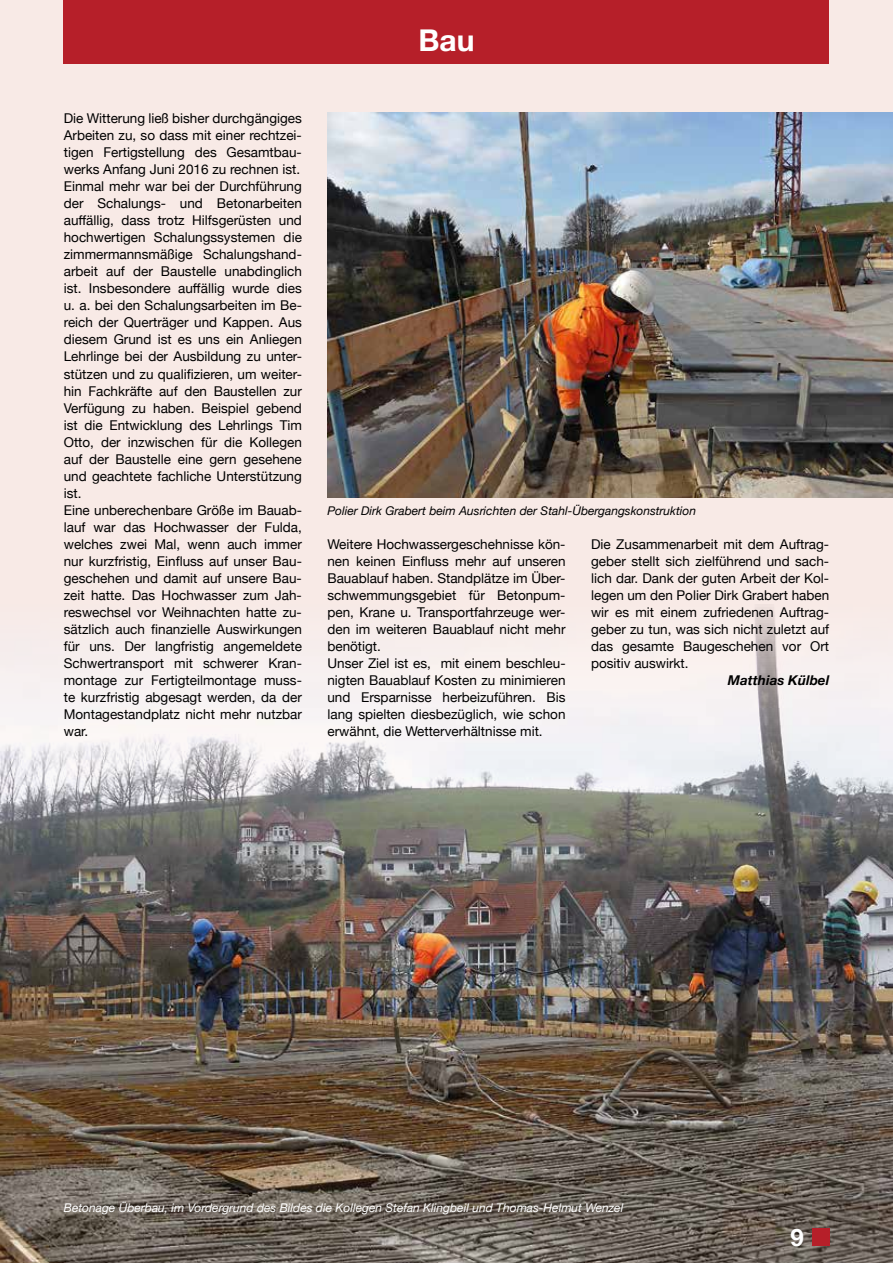
<style>
.page{position:relative;width:893px;height:1263px;background:#f8eae6}
.page>*{position:absolute;margin:0;border:0;box-sizing:border-box;transform-origin:0 0}
.t1{font:700 30px "Helvetica Neue";color:#fff}
.t2{font:700 24px "Helvetica Neue";color:#fff}
.t3{font:13.5px/17px "Helvetica Neue";color:#000}
.t4{font:italic 700 13.5px "Helvetica Neue";color:#000}
.t5{font:italic 12px "Helvetica Neue";color:#fff}
.t6{font:italic 12px "Helvetica Neue";color:#000}
</style>
<div class="page">
<img style="left:0;top:607px;width:893px;height:656px">
<img style="left:0;top:689px;width:1px;height:353px">
<div style="left:64px;top:0;width:765px;height:64px;background:#b61f29"></div>
<div style="left:812px;top:1229px;width:17px;height:17px;background:#b61f29"></div>
<img style="left:327px;top:113px;width:566px;height:384px">
<p class="t3" style="left:64px;top:111px;width:240px">Die Witterung ließ bisher durchgängiges Arbeiten zu, so dass mit einer rechtzei&shy;tigen Fertigstellung des Gesamtbau&shy;werks Anfang Juni 2016 zu rechnen ist.<br>Einmal mehr war bei der Durchführung der Schalungs- und Betonarbeiten auffällig, dass trotz Hilfsgerüsten und hochwertigen Schalungssystemen die zimmermannsmäßige Schalungshand&shy;arbeit auf der Baustelle unabdinglich ist. Insbesondere auffällig wurde dies u. a. bei den Schalungsarbeiten im Be&shy;reich der Querträger und Kappen. Aus diesem Grund ist es uns ein Anliegen Lehrlinge bei der Ausbildung zu unter&shy;stützen und zu qualifizieren, um weiter&shy;hin Fachkräfte auf den Baustellen zur Verfügung zu haben. Beispiel gebend ist die Entwicklung des Lehrlings Tim Otto, der inzwischen für die Kollegen auf der Baustelle eine gern gesehene und geachtete fachliche Unterstützung ist.<br>Eine unberechenbare Größe im Bauab&shy;lauf war das Hochwasser der Fulda, welches zwei Mal, wenn auch immer nur kurzfristig, Einfluss auf unser Bau&shy;geschehen und damit auf unsere Bau&shy;zeit hatte. Das Hochwasser zum Jah&shy;reswechsel vor Weihnachten hatte zu&shy;sätzlich auch finanzielle Auswirkungen für uns. Der langfristig angemeldete Schwertransport mit schwerer Kran&shy;montage zur Fertigteilmontage muss&shy;te kurzfristig abgesagt werden, da der Montagestandplatz nicht mehr nutzbar war.</p>
<h1 class="t1" style="left:418px;top:16px;width:58px">Bau</h1>
<p class="t6" style="left:327px;top:502px;width:370px">Polier Dirk Grabert beim Ausrichten der Stahl-Übergangskonstruktion</p>
<p class="t3" style="left:327px;top:536px;width:240px">Weitere Hochwassergeschehnisse kön&shy;nen keinen Einfluss mehr auf unseren Bauablauf haben. Standplätze im Über&shy;schwemmungsgebiet für Betonpum&shy;pen, Krane u. Transportfahrzeuge wer&shy;den im weiteren Bauablauf nicht mehr benötigt.<br>Unser Ziel ist es, mit einem beschleu&shy;nigten Bauablauf Kosten zu minimieren und Ersparnisse herbeizuführen. Bis lang spielten diesbezüglich, wie schon erwähnt, die Wetterverhältnisse mit.</p>
<p class="t3" style="left:591px;top:536px;width:240px;text-align:justify">Die Zusammenarbeit mit dem Auftrag&shy;geber stellt sich zielführend und sach&shy;lich dar. Dank der guten Arbeit der Kol&shy;legen um den Polier Dirk Grabert haben wir es mit einem zufriedenen Auftrag&shy;geber zu tun, was sich nicht zuletzt auf das gesamte Baugeschehen vor Ort positiv auswirkt.</p>
<p class="t4" style="left:728px;top:669px;width:103px">Matthias Külbel</p>
<p class="t5" style="left:64px;top:1199px;width:561px">Betonage Überbau, im Vordergrund des Bildes die Kollegen Stefan Klingbeil und Thomas-Helmut Wenzel</p>
<h2 class="t2" style="left:790px;top:1218px;width:15px">9</h2>
</div>
